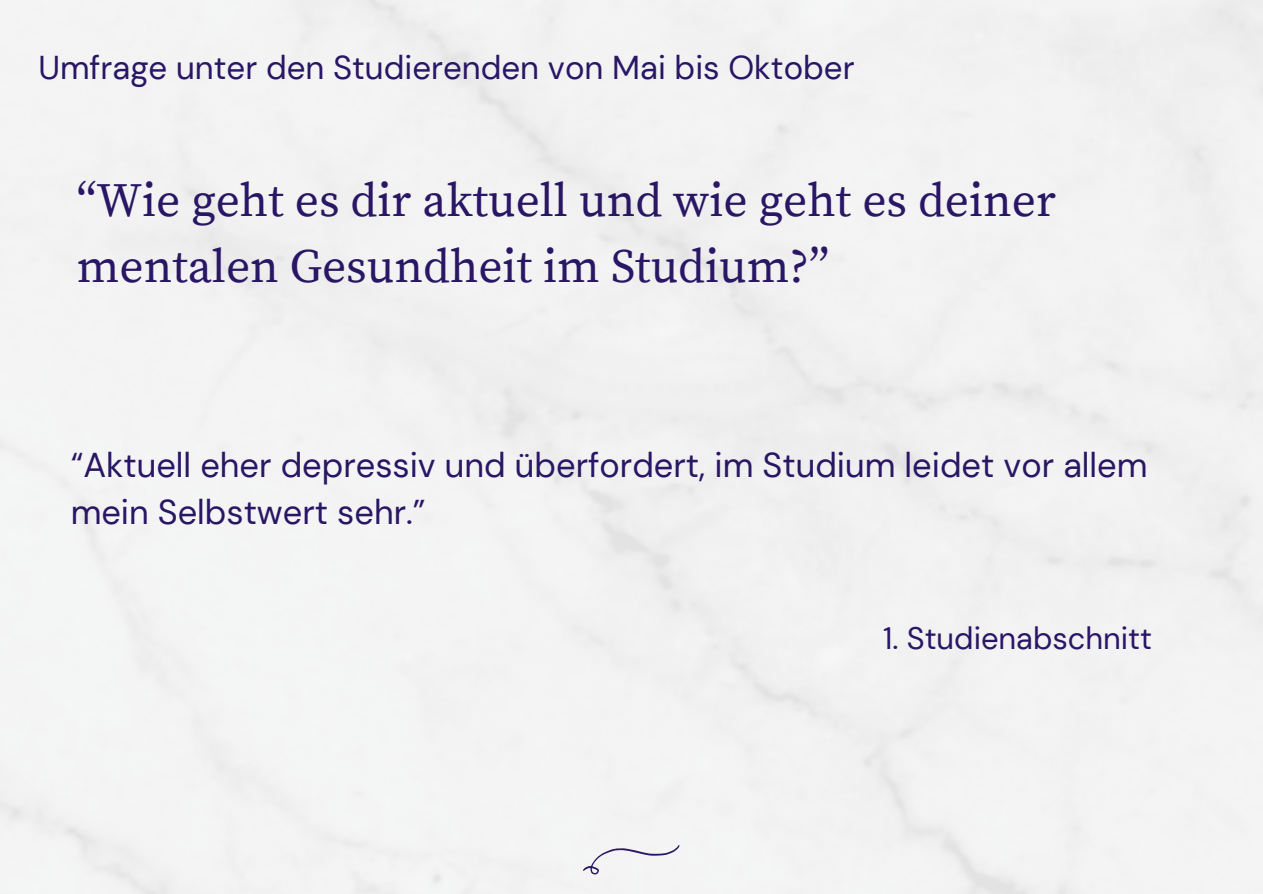
<style>
.page{position:relative;width:1263px;height:894px;background:#fff}
.page>*{position:absolute;margin:0;border:0;box-sizing:border-box;transform-origin:0 0}
.t1{font:47.4px/65.2px "Source Serif Pro";color:#291665}
.t2{font:34.35px/47.2px "DM Sans";color:#291665}
.t3{font:33px "DM Sans";color:#291665}
.t4{font:30.9px "DM Sans";color:#291665}
</style>
<div class="page">
<svg style="left:583px;top:844px;width:96px;height:30px"></svg>
<p class="t3" style="left:38px;top:46px;width:818px">Umfrage unter den Studierenden von Mai bis Oktober</p>
<p class="t1" style="left:77px;top:170px;width:981px">“Wie geht es dir aktuell und wie geht es deiner mentalen Gesundheit im Studium?”</p>
<p class="t2" style="left:71px;top:441px;width:1078px">“Aktuell eher depressiv und überfordert, im Studium leidet vor allem mein Selbstwert sehr.”</p>
<p class="t4" style="left:883px;top:618px;width:270px">1. Studienabschnitt</p>
</div>
